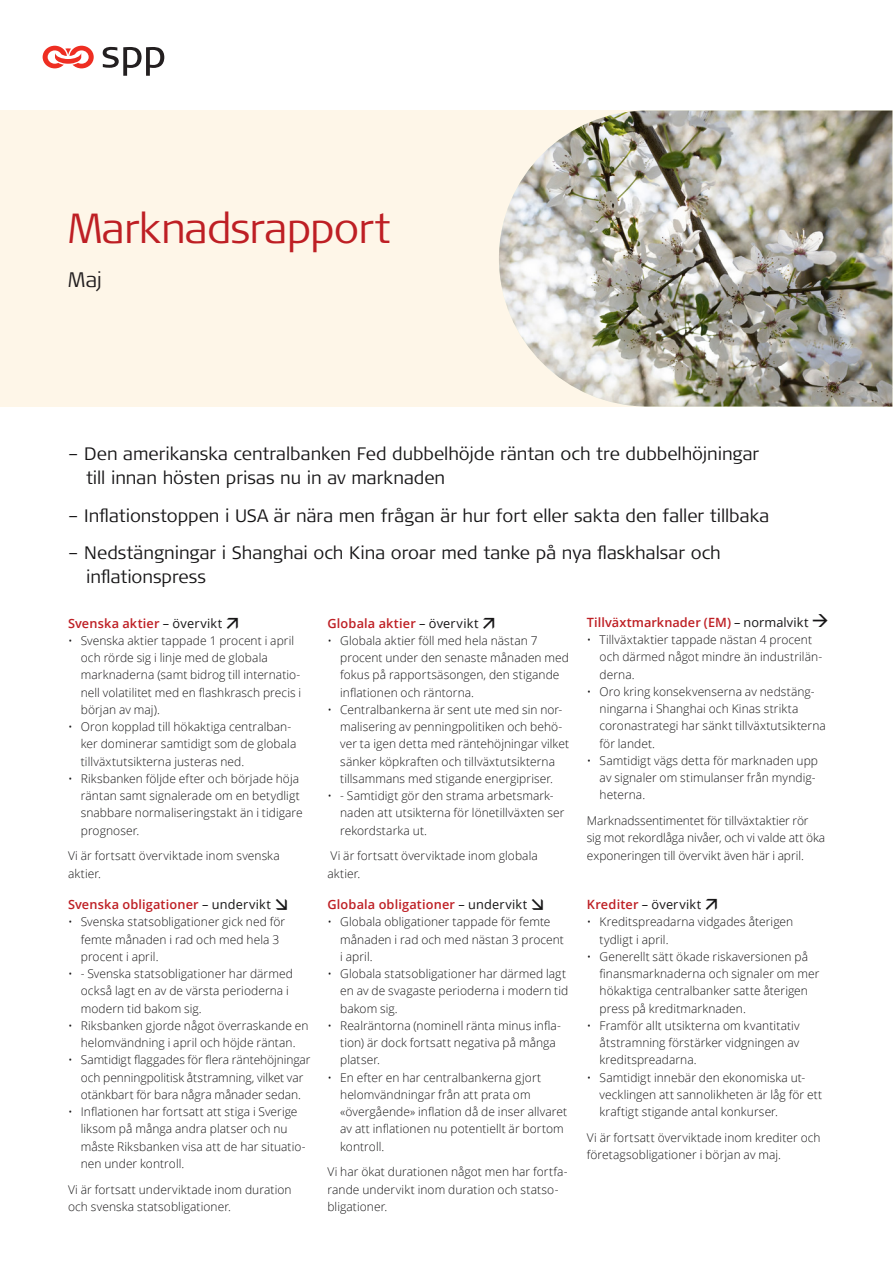
<style>
.page{position:relative;width:893px;height:1263px;background:#fff}
.page>*{position:absolute;margin:0;border:0;box-sizing:border-box;transform-origin:0 0}
._2021_Titel_1_28_34{font:300 42px "Signa Pro";letter-spacing:-.02em;color:#be1f24}
._2021_Titel_2_14_18{font:300 21px "Signa Pro";color:#231f20}
.Ingress_Citat_-_12_1{font:300 18px/24px "Signa Pro";color:#161516}
.Mellanrubrik_2_8_5_1{font:600 12.75px "Open Sans";letter-spacing:.01em;color:#be1f24}
.Mellanrubrik_2_8_5_1-2{font:12.75px "Open Sans";letter-spacing:.015em;color:#161516}
.Brödtext_1_8_5_13{font:300 12px/17.2px "Open Sans";letter-spacing:.005em;color:#161516}
.s1{font-weight:400;color:#161516}
.s2{color:#161516}
.s3{font-weight:600;color:#be1f24}
</style>
<div class="page">
<div style="left:0;top:110px;width:893px;height:296px;background:#fef6e8"></div>
<img style="left:499px;top:111px;width:393px;height:295px">
<svg style="left:42px;top:45px;width:52px;height:24px"></svg>
<svg style="left:103px;top:47px;width:61px;height:29px"></svg>
<p class="_2021_Titel_1_28_34" style="left:68px;top:204px;width:324px">Marknadsrapport</p>
<p class="_2021_Titel_2_14_18" style="left:68px;top:268px;width:36px">Maj</p>
<p class="Ingress_Citat_-_12_1" style="left:86px;top:441px;width:675px;text-indent:-18px">– Den amerikanska centralbanken Fed dubbelhöjde räntan och tre dubbelhöjningar till innan hösten prisas nu in av marknaden</p>
<p class="Ingress_Citat_-_12_1" style="left:68px;top:503px;width:703px">– Inflationstoppen i USA är nära men frågan är hur fort eller sakta den faller tillbaka</p>
<p class="Ingress_Citat_-_12_1" style="left:86px;top:540px;width:636px;text-indent:-18px">– Nedstängningar i Shanghai och Kina oroar med tanke på nya flaskhalsar och inflationspress</p>
<p class="Mellanrubrik_2_8_5_1" style="left:68px;top:614px;width:156px">Svenska aktier <span class="s1">– övervikt</span></p>
<p class="Brödtext_1_8_5_13" style="left:81px;top:632px;width:222px;text-indent:-13px">• Svenska aktier tappade 1 procent i april och rörde sig i linje med de globala marknaderna (samt bidrog till internatio&shy;nell volatilitet med en flashkrasch precis i början av maj).</p>
<p class="Brödtext_1_8_5_13" style="left:81px;top:718px;width:217px;text-indent:-13px">• Oron kopplad till hökaktiga centralban&shy;ker dominerar samtidigt som de globala tillväxtutsikterna justeras ned.</p>
<p class="Brödtext_1_8_5_13" style="left:81px;top:770px;width:223px;text-indent:-13px">• Riksbanken följde efter och började höja räntan samt signalerade om en betydligt snabbare normaliseringstakt än i tidigare prognoser.</p>
<p class="Brödtext_1_8_5_13" style="left:68px;top:847px;width:213px">Vi är fortsatt överviktade inom svenska aktier.</p>
<p class="Mellanrubrik_2_8_5_1" style="left:587px;top:613px;width:244px">Tillväxtmarknader (EM) <span class="s1">– normalvikt</span> <span class="s2">→</span></p>
<p class="Brödtext_1_8_5_13" style="left:600px;top:631px;width:224px;text-indent:-13px">• Tillväxtaktier tappade nästan 4 procent och därmed något mindre än industrilän&shy;derna.</p>
<p class="Brödtext_1_8_5_13" style="left:600px;top:683px;width:228px;text-indent:-13px">• Oro kring konsekvenserna av nedstäng&shy;ningarna i Shanghai och Kinas strikta coronastrategi har sänkt tillväxtutsikterna för landet.</p>
<p class="Brödtext_1_8_5_13" style="left:600px;top:752px;width:220px;text-indent:-13px">• Samtidigt vägs detta för marknaden upp av signaler om stimulanser från myndig&shy;heterna.</p>
<p class="Brödtext_1_8_5_13" style="left:587px;top:812px;width:240px">Marknadssentimentet för tillväxtaktier rör sig mot rekordlåga nivåer, och vi valde att öka exponeringen till övervikt även här i april.</p>
<p class="Mellanrubrik_2_8_5_1" style="left:327px;top:614px;width:153px">Globala aktier <span class="s1">– övervikt</span></p>
<p class="Brödtext_1_8_5_13" style="left:340px;top:632px;width:230px;text-indent:-13px">• Globala aktier föll med hela nästan 7 procent under den senaste månaden med fokus på rapportsäsongen, den stigande inflationen och räntorna.</p>
<p class="Brödtext_1_8_5_13" style="left:340px;top:701px;width:230px;text-indent:-13px">• Centralbankerna är sent ute med sin nor&shy;malisering av penningpolitiken och behö&shy;ver ta igen detta med räntehöjningar vilket sänker köpkraften och tillväxtutsikterna tillsammans med stigande energipriser.</p>
<p class="Brödtext_1_8_5_13" style="left:340px;top:787px;width:226px;text-indent:-13px">• - Samtidigt gör den strama arbetsmark&shy;naden att utsikterna för lönetillväxten ser rekordstarka ut.</p>
<p class="Brödtext_1_8_5_13" style="left:327px;top:847px;width:212px">Vi är fortsatt överviktade inom globala aktier.</p>
<p class="Mellanrubrik_2_8_5_1" style="left:68px;top:896px;width:204px">Svenska obligationer <span class="s1">– undervikt</span></p>
<p class="Brödtext_1_8_5_13" style="left:81px;top:913px;width:206px;text-indent:-13px">• Svenska statsobligationer gick ned för femte månaden i rad och med hela 3 procent i april.</p>
<p class="Brödtext_1_8_5_13" style="left:81px;top:965px;width:214px;text-indent:-13px">• - Svenska statsobligationer har därmed också lagt en av de värsta perioderna i modern tid bakom sig.</p>
<p class="Brödtext_1_8_5_13" style="left:68px;top:1016px;width:242px;text-align:center">• Riksbanken gjorde något överraskande en helomvändning i april och höjde räntan.</p>
<p class="Brödtext_1_8_5_13" style="left:68px;top:1051px;width:244px;text-align:center">• Samtidigt flaggades för flera räntehöjningar och penningpolitisk åtstramning, vilket var otänkbart för bara några månader sedan.</p>
<p class="Brödtext_1_8_5_13" style="left:81px;top:1103px;width:226px;text-indent:-13px">• Inflationen har fortsatt att stiga i Sverige liksom på många andra platser och nu måste Riksbanken visa att de har situatio&shy;nen under kontroll.</p>
<p class="Brödtext_1_8_5_13" style="left:68px;top:1180px;width:225px">Vi är fortsatt underviktade inom duration och svenska statsobligationer.</p>
<p class="Mellanrubrik_2_8_5_1" style="left:327px;top:896px;width:201px">Globala obligationer <span class="s1">– undervikt</span></p>
<p class="Brödtext_1_8_5_13" style="left:340px;top:913px;width:225px;text-indent:-13px">• Globala obligationer tappade för femte månaden i rad och med nästan 3 procent i april.</p>
<p class="Brödtext_1_8_5_13" style="left:340px;top:965px;width:230px;text-indent:-13px">• Globala statsobligationer har därmed lagt en av de svagaste perioderna i modern tid bakom sig.</p>
<p class="Brödtext_1_8_5_13" style="left:340px;top:1016px;width:222px;text-indent:-13px">• Realräntorna (nominell ränta minus infla&shy;tion) är dock fortsatt negativa på många platser.</p>
<p class="Brödtext_1_8_5_13" style="left:340px;top:1068px;width:229px;text-indent:-13px">• En efter en har centralbankerna gjort helomvändningar från att prata om «övergående» inflation då de inser allvaret av att inflationen nu potentiellt är bortom kontroll.</p>
<p class="Brödtext_1_8_5_13" style="left:327px;top:1163px;width:242px">Vi har ökat durationen något men har fortfa&shy;rande undervikt inom duration och statso&shy;bligationer.</p>
<p class="Mellanrubrik_2_8_5_1-2" style="left:587px;top:896px;width:116px"><span class="s3">Krediter</span> – övervikt</p>
<p class="Brödtext_1_8_5_13" style="left:600px;top:913px;width:195px;text-indent:-13px">• Kreditspreadarna vidgades återigen tydligt i april.</p>
<p class="Brödtext_1_8_5_13" style="left:600px;top:947px;width:221px;text-indent:-13px">• Generellt sätt ökade riskaversionen på finansmarknaderna och signaler om mer hökaktiga centralbanker satte återigen press på kreditmarknaden.</p>
<p class="Brödtext_1_8_5_13" style="left:600px;top:1016px;width:202px;text-align:justify;text-indent:-13px">• Framför allt utsikterna om kvantitativ åtstramning förstärker vidgningen av kreditspreadarna.</p>
<p class="Brödtext_1_8_5_13" style="left:600px;top:1068px;width:224px;text-indent:-13px">• Samtidigt innebär den ekonomiska ut&shy;vecklingen att sannolikheten är låg för ett kraftigt stigande antal konkurser.</p>
<p class="Brödtext_1_8_5_13" style="left:587px;top:1128px;width:235px">Vi är fortsatt överviktade inom krediter och företagsobligationer i början av maj.</p>
</div>
